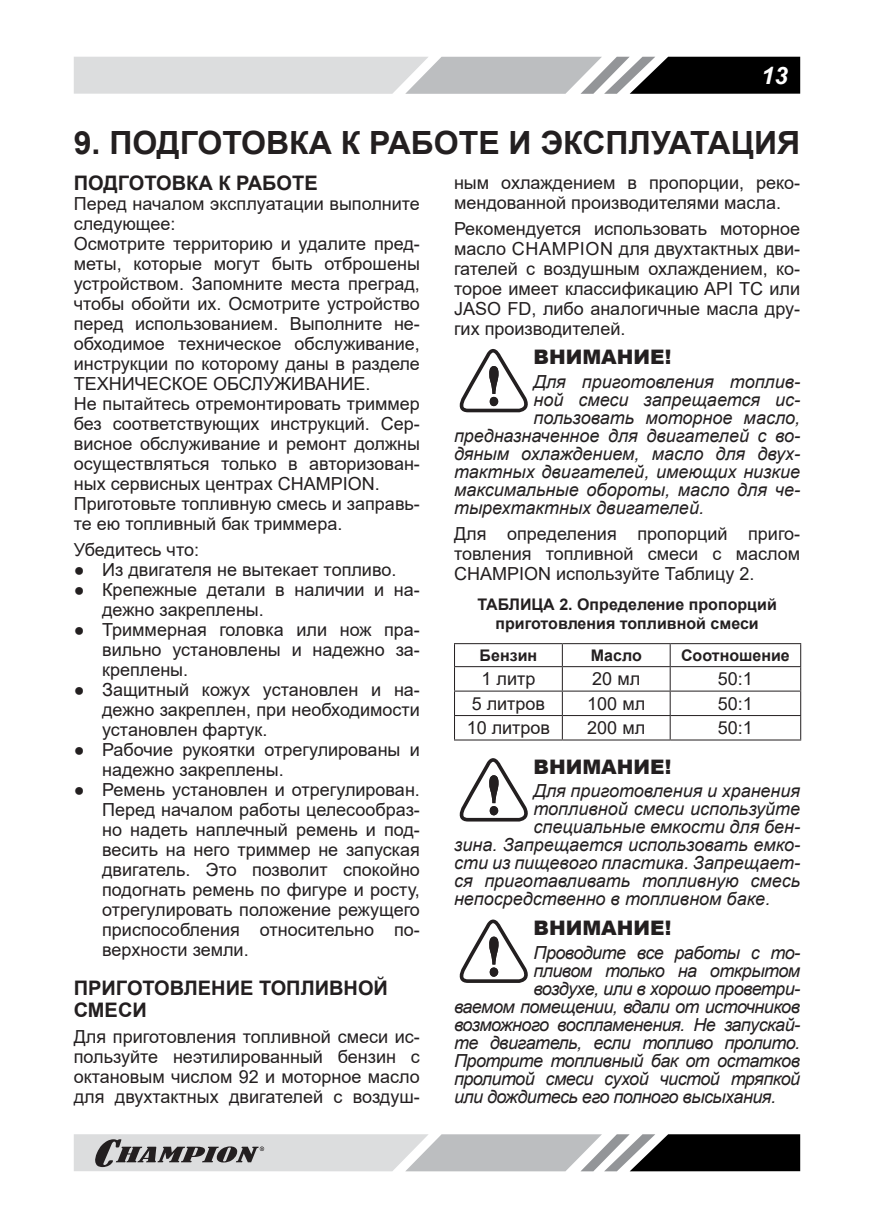
<style>
.page{position:relative;width:874px;height:1225px;background:#fff}
.page>*{position:absolute;margin:0;border:0;box-sizing:border-box;transform-origin:0 0}
.t1{font:700 32px "Arial";color:#231f20}
.t2{font:italic 700 24px "Arial";color:#fff}
.t3{font:700 20px/22px "Arial";color:#231f20}
.t4{font:900 20px "Arial";color:#231f20}
.t5{font:18px/20px "Arial";color:#231f20;text-align:justify}
.t6{font:italic 18px "Arial";color:#231f20}
.t7{font:italic 18px "Arial";letter-spacing:-.03em;color:#231f20}
.t8{font:700 16px/19.2px "Arial";color:#231f20;text-align:center}
</style>
<div class="page">
<svg style="left:74px;top:57px;width:725px;height:37px;background:#a7a8a9"></svg>
<svg style="left:74px;top:1134px;width:725px;height:37px;background:#9c9d9e"></svg>
<svg style="left:459px;top:349px;width:69px;height:63px"></svg>
<hr style="left:454px;top:643px;width:108px;height:1px;background:#231f20">
<hr style="left:562px;top:643px;width:107px;height:1px;background:#231f20">
<hr style="left:669px;top:643px;width:131px;height:1px;background:#231f20">
<hr style="left:454px;top:666px;width:108px;height:1px;background:#231f20">
<hr style="left:562px;top:666px;width:107px;height:1px;background:#231f20">
<hr style="left:669px;top:666px;width:131px;height:1px;background:#231f20">
<hr style="left:454px;top:690px;width:108px;height:1px;background:#231f20">
<hr style="left:562px;top:690px;width:107px;height:1px;background:#231f20">
<hr style="left:669px;top:690px;width:131px;height:1px;background:#231f20">
<hr style="left:454px;top:715px;width:108px;height:1px;background:#231f20">
<svg style="left:454px;top:644px;width:1px;height:95px"></svg>
<hr style="left:562px;top:715px;width:107px;height:1px;background:#231f20">
<svg style="left:561px;top:644px;width:1px;height:95px"></svg>
<hr style="left:669px;top:715px;width:131px;height:1px;background:#231f20">
<svg style="left:669px;top:644px;width:1px;height:95px"></svg>
<hr style="left:454px;top:739px;width:108px;height:1px;background:#231f20">
<hr style="left:562px;top:739px;width:107px;height:1px;background:#231f20">
<hr style="left:669px;top:739px;width:131px;height:1px;background:#231f20">
<svg style="left:459px;top:758px;width:69px;height:63px"></svg>
<svg style="left:459px;top:919px;width:69px;height:64px"></svg>
<h2 class="t2" style="left:760px;top:67px;width:28px">13</h2>
<h1 class="t1" style="left:74px;top:120px;width:727px">9. ПОДГОТОВКА К РАБОТЕ И ЭКСПЛУАТАЦИЯ</h1>
<p class="t3" style="left:74px;top:173px;width:245px">ПОДГОТОВКА К РАБОТЕ</p>
<p class="t5" style="left:74px;top:194px;width:347px;text-align:left">Перед началом эксплуатации выполните следующее:<br>Осмотрите территорию и удалите пред&shy;меты, которые могут быть отброшены устройством. Запомните места преград, чтобы обойти их. Осмотрите устройство перед использованием. Выполните не&shy;обходимое техническое обслуживание, инструкции по которому даны в разделе ТЕХНИЧЕСКОЕ ОБСЛУЖИВАНИЕ.<br>Не пытайтесь отремонтировать триммер без соответствующих инструкций. Сер&shy;висное обслуживание и ремонт должны осуществляться только в авторизован&shy;ных сервисных центрах CHAMPION.<br>Приготовьте топливную смесь и заправь&shy;те ею топливный бак триммера.</p>
<p class="t5" style="left:74px;top:540px;width:127px">Убедитесь что:</p>
<p class="t5" style="left:74px;top:560px;width:324px">● Из двигателя не вытекает топливо.</p>
<p class="t5" style="left:102px;top:580px;width:319px;text-indent:-28px">● Крепежные детали в наличии и на&shy;дежно закреплены.</p>
<p class="t5" style="left:102px;top:620px;width:319px;text-indent:-28px">● Триммерная головка или нож пра&shy;вильно установлены и надежно за&shy;креплены.</p>
<p class="t5" style="left:102px;top:680px;width:319px;text-indent:-28px">● Защитный кожух установлен и на&shy;дежно закреплен, при необходимости установлен фартук.</p>
<p class="t5" style="left:102px;top:740px;width:319px;text-indent:-28px">● Рабочие рукоятки отрегулированы и надежно закреплены.</p>
<p class="t5" style="left:102px;top:780px;width:319px;text-indent:-28px">● Ремень установлен и отрегулирован.<br>Перед началом работы целесообраз&shy;но надеть наплечный ремень и под&shy;весить на него триммер не запуская двигатель. Это позволит спокойно подогнать ремень по фигуре и росту, отрегулировать положение режущего приспособления относительно по&shy;верхности земли.</p>
<p class="t3" style="left:74px;top:977px;width:315px">ПРИГОТОВЛЕНИЕ ТОПЛИВНОЙ<br>СМЕСИ</p>
<p class="t5" style="left:74px;top:1026px;width:347px">Для приготовления топливной смеси ис&shy;пользуйте неэтилированный бензин с октановым числом 92 и моторное масло для двухтактных двигателей с воздуш-</p>
<p class="t5" style="left:454px;top:172px;width:347px">ным охлаждением в пропорции, реко&shy;мендованной производителями масла.</p>
<p class="t5" style="left:454px;top:218px;width:347px">Рекомендуется использовать моторное масло CHAMPION для двухтактных дви&shy;гателей с воздушным охлаждением, ко&shy;торое имеет классификацию API TC или JASO FD, либо аналогичные масла дру&shy;гих производителей.</p>
<p class="t4" style="left:533px;top:343px;width:139px">ВНИМАНИЕ!</p>
<p class="t6" style="left:533px;top:370px;width:268px">Для приготовления топлив-</p>
<p class="t6" style="left:533px;top:388px;width:268px">ной смеси запрещается ис-</p>
<p class="t6" style="left:533px;top:406px;width:268px">пользовать моторное масло,</p>
<p class="t6" style="left:454px;top:424px;width:347px">предназначенное для двигателей с во-</p>
<p class="t6" style="left:454px;top:442px;width:347px">дяным охлаждением, масло для двух-</p>
<p class="t6" style="left:454px;top:460px;width:347px">тактных двигателей, имеющих низкие</p>
<p class="t6" style="left:454px;top:478px;width:347px">максимальные обороты, масло для че-</p>
<p class="t6" style="left:454px;top:496px;width:251px">тырехтактных двигателей.</p>
<p class="t5" style="left:454px;top:523px;width:347px">Для определения пропорций приго&shy;товления топливной смеси с маслом CHAMPION используйте Таблицу 2.</p>
<p class="t8" style="left:477px;top:595px;width:301px">ТАБЛИЦА 2. Определение пропорций приготовления топливной смеси</p>
<p class="t8" style="left:479px;top:646px;width:59px">Бензин</p>
<p class="t8" style="left:590px;top:646px;width:53px">Масло</p>
<p class="t8" style="left:680px;top:646px;width:110px">Соотношение</p>
<p class="t5" style="left:481px;top:669px;width:55px">1 литр</p>
<p class="t5" style="left:592px;top:669px;width:49px">20 мл</p>
<p class="t5" style="left:717px;top:669px;width:37px">50:1</p>
<p class="t5" style="left:471px;top:693px;width:75px">5 литров</p>
<p class="t5" style="left:587px;top:693px;width:59px">100 мл</p>
<p class="t5" style="left:717px;top:693px;width:37px">50:1</p>
<p class="t5" style="left:466px;top:718px;width:85px">10 литров</p>
<p class="t5" style="left:587px;top:718px;width:59px">200 мл</p>
<p class="t5" style="left:717px;top:718px;width:37px">50:1</p>
<p class="t4" style="left:533px;top:752px;width:139px">ВНИМАНИЕ!</p>
<p class="t6" style="left:533px;top:779px;width:268px">Для приготовления и хранения</p>
<p class="t6" style="left:533px;top:797px;width:268px">топливной смеси используйте</p>
<p class="t6" style="left:533px;top:815px;width:268px">специальные емкости для бен-</p>
<p class="t6" style="left:454px;top:833px;width:347px">зина. Запрещается использовать емко-</p>
<p class="t6" style="left:454px;top:851px;width:347px">сти из пищевого пластика. Запрещает-</p>
<p class="t6" style="left:454px;top:869px;width:347px">ся приготавливать топливную смесь</p>
<p class="t6" style="left:454px;top:887px;width:317px">непосредственно в топливном баке.</p>
<p class="t4" style="left:533px;top:913px;width:139px">ВНИМАНИЕ!</p>
<p class="t7" style="left:533px;top:940px;width:268px">Проводите все работы с то-</p>
<p class="t7" style="left:533px;top:958px;width:268px">пливом только на открытом</p>
<p class="t7" style="left:533px;top:976px;width:268px">воздухе, или в хорошо проветри-</p>
<p class="t7" style="left:454px;top:994px;width:347px">ваемом помещении, вдали от источников</p>
<p class="t7" style="left:454px;top:1012px;width:347px">возможного воспламенения. Не запускай-</p>
<p class="t7" style="left:454px;top:1030px;width:347px">те двигатель, если топливо пролито.</p>
<p class="t7" style="left:454px;top:1048px;width:347px">Протрите топливный бак от остатков</p>
<p class="t7" style="left:454px;top:1066px;width:347px">пролитой смеси сухой чистой тряпкой</p>
<p class="t7" style="left:454px;top:1084px;width:323px">или дождитесь его полного высыхания.</p>
</div>
